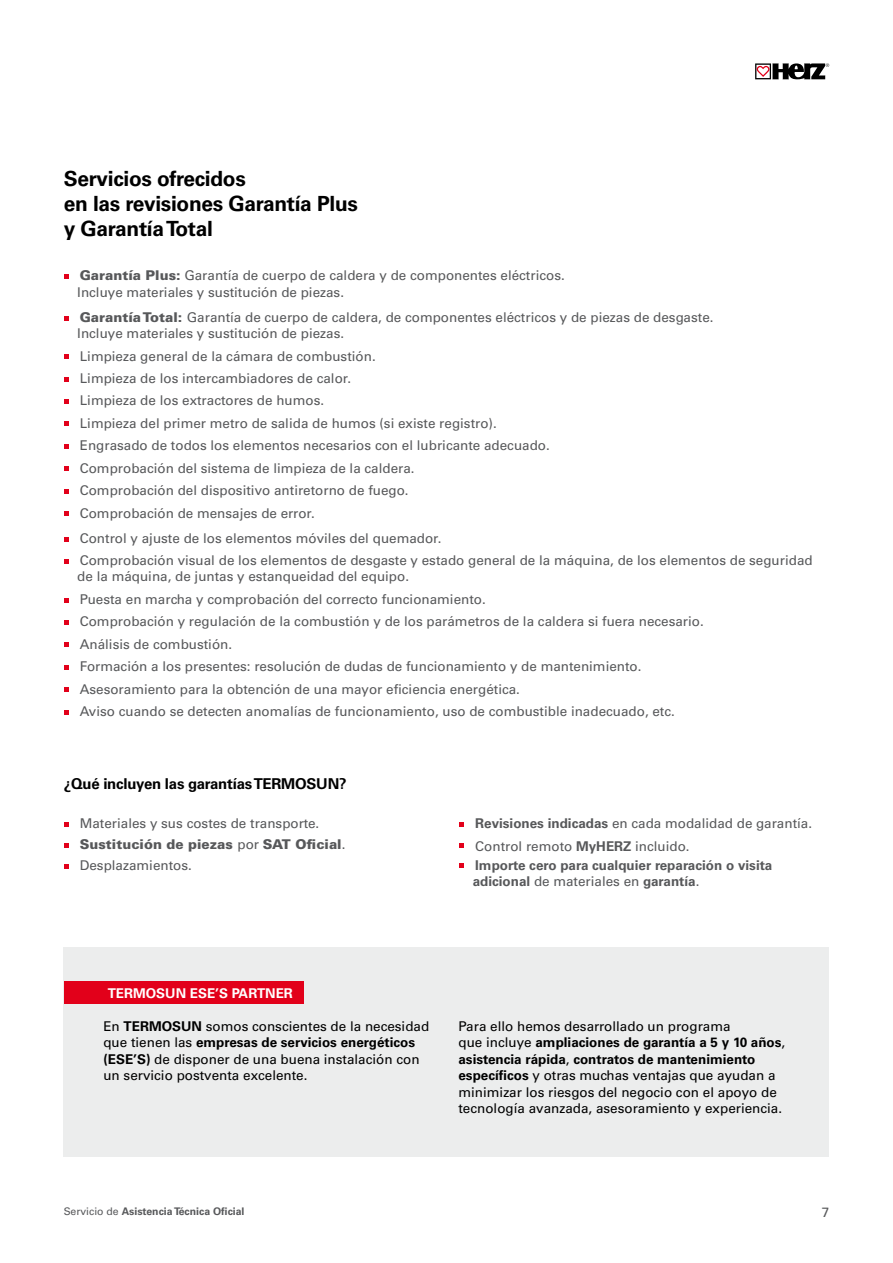
<style>
.page{position:relative;width:893px;height:1263px;background:#fff}
.page>*{position:absolute;margin:0;border:0;box-sizing:border-box;transform-origin:0 0}
.t1{font:700 20.85px/25.3px "Univers";letter-spacing:-.015em;color:#000}
.t2{font:700 15px "Univers";letter-spacing:-.015em;color:#000}
.t3{font:13.5px/22.4px "Univers";color:#57585a}
.t4{font:13.5px/16.5px "Univers";color:#000}
.t5{font:700 13.5px/16.2px "Univers";color:#57585a}
.t6{font:700 13.5px "Univers";color:#fff}
.t7{font:700 10.5px "Univers";color:#57585a}
.s1{font-weight:900}
.s2{font-weight:700}
.s3{font-weight:400}
</style>
<div class="page">
<svg style="left:755px;top:63px;width:74px;height:16px"></svg>
<div style="left:64px;top:947px;width:765px;height:209px;background:#eceded"></div>
<div style="left:64px;top:981px;width:240px;height:23px;background:#e2001a"></div>
<svg style="left:64px;top:274px;width:5px;height:5px"></svg>
<svg style="left:64px;top:316px;width:5px;height:4px"></svg>
<svg style="left:64px;top:354px;width:5px;height:5px"></svg>
<svg style="left:64px;top:377px;width:5px;height:4px"></svg>
<svg style="left:64px;top:399px;width:5px;height:5px"></svg>
<svg style="left:64px;top:421px;width:5px;height:5px"></svg>
<svg style="left:64px;top:444px;width:5px;height:5px"></svg>
<svg style="left:64px;top:466px;width:5px;height:5px"></svg>
<svg style="left:64px;top:489px;width:5px;height:5px"></svg>
<svg style="left:64px;top:511px;width:5px;height:5px"></svg>
<svg style="left:64px;top:537px;width:5px;height:4px"></svg>
<svg style="left:64px;top:559px;width:5px;height:5px"></svg>
<svg style="left:64px;top:598px;width:5px;height:4px"></svg>
<svg style="left:64px;top:620px;width:5px;height:5px"></svg>
<svg style="left:64px;top:642px;width:5px;height:5px"></svg>
<svg style="left:64px;top:665px;width:5px;height:5px"></svg>
<svg style="left:64px;top:687px;width:5px;height:5px"></svg>
<svg style="left:64px;top:710px;width:5px;height:4px"></svg>
<svg style="left:64px;top:822px;width:5px;height:5px"></svg>
<svg style="left:64px;top:843px;width:5px;height:5px"></svg>
<svg style="left:64px;top:864px;width:5px;height:5px"></svg>
<svg style="left:459px;top:822px;width:5px;height:5px"></svg>
<svg style="left:459px;top:843px;width:5px;height:5px"></svg>
<svg style="left:459px;top:863px;width:5px;height:5px"></svg>
<h1 class="t1" style="left:64px;top:166px;width:296px">Servicios ofrecidos<br>en las revisiones Garantía Plus y Garantía Total</h1>
<p class="t3" style="left:77px;top:268px;width:489px;line-height:16.2px"><span class="s1">Garantía Plus:</span> Garantía de cuerpo de caldera y de componentes eléctricos.<br>Incluye materiales y sustitución de piezas.</p>
<p class="t3" style="left:77px;top:309px;width:638px;line-height:16.2px"><span class="s1">Garantía Total:</span> Garantía de cuerpo de caldera, de componentes eléctricos y de piezas de desgaste.<br>Incluye materiales y sustitución de piezas.</p>
<p class="t3" style="left:80px;top:345px;width:472px">Limpieza general de la cámara de combustión.<br>Limpieza de los intercambiadores de calor.<br>Limpieza de los extractores de humos.<br>Limpieza del primer metro de salida de humos (si existe registro).<br>Engrasado de todos los elementos necesarios con el lubricante adecuado.<br>Comprobación del sistema de limpieza de la caldera.<br>Comprobación del dispositivo antiretorno de fuego.<br>Comprobación de mensajes de error.</p>
<p class="t3" style="left:80px;top:527px;width:734px">Control y ajuste de los elementos móviles del quemador.<br>Comprobación visual de los elementos de desgaste y estado general de la máquina, de los elementos de seguridad</p>
<p class="t3" style="left:77px;top:566px;width:628px">de la máquina, de juntas y estanqueidad del equipo.<br>Puesta en marcha y comprobación del correcto funcionamiento.<br>Comprobación y regulación de la combustión y de los parámetros de la caldera si fuera necesario.<br>Análisis de combustión.<br>Formación a los presentes: resolución de dudas de funcionamiento y de mantenimiento.<br>Asesoramiento para la obtención de una mayor eficiencia energética.<br>Aviso cuando se detecten anomalías de funcionamiento, uso de combustible inadecuado, etc.</p>
<p class="t2" style="left:64px;top:775px;width:284px">¿Qué incluyen las garantías TERMOSUN?</p>
<p class="t3" style="left:80px;top:813px;width:267px;line-height:20.9px">Materiales y sus costes de transporte.<br><span class="s1">Sustitución de piezas</span> por <span class="s1">SAT Oficial</span>.<br>Desplazamientos.</p>
<p class="t3" style="left:475px;top:812px;width:338px"><span class="s2">Revisiones indicadas</span> en cada modalidad de garantía.<br>Control remoto <span class="s2">MyHERZ</span> incluido.</p>
<p class="t5" style="left:473px;top:857px;width:301px">Importe cero para cualquier reparación o visita adicional <span class="s3">de materiales en</span> garantía<span class="s3">.</span></p>
<p class="t6" style="left:108px;top:985px;width:187px">TERMOSUN ESE’S PARTNER</p>
<p class="t4" style="left:103px;top:1018px;width:327px">En <span class="s2">TERMOSUN</span> somos conscientes de la necesidad que tienen las <span class="s2">empresas de servicios energéticos (ESE’S)</span> de disponer de una buena instalación con un servicio postventa excelente.</p>
<p class="t4" style="left:458px;top:1018px;width:328px">Para ello hemos desarrollado un programa<br>que incluye <span class="s2">ampliaciones de garantía a 5 y 10 años</span>, <span class="s2">asistencia rápida</span>, <span class="s2">contratos de mantenimiento específicos</span> y otras muchas ventajas que ayudan a minimizar los riesgos del negocio con el apoyo de tecnología avanzada, asesoramiento y experiencia.</p>
<p class="t7" style="left:64px;top:1205px;width:182px"><span class="s3">Servicio de</span> Asistencia Técnica Oficial</p>
<p class="t3" style="left:822px;top:1201px;width:9px">7</p>
</div>
